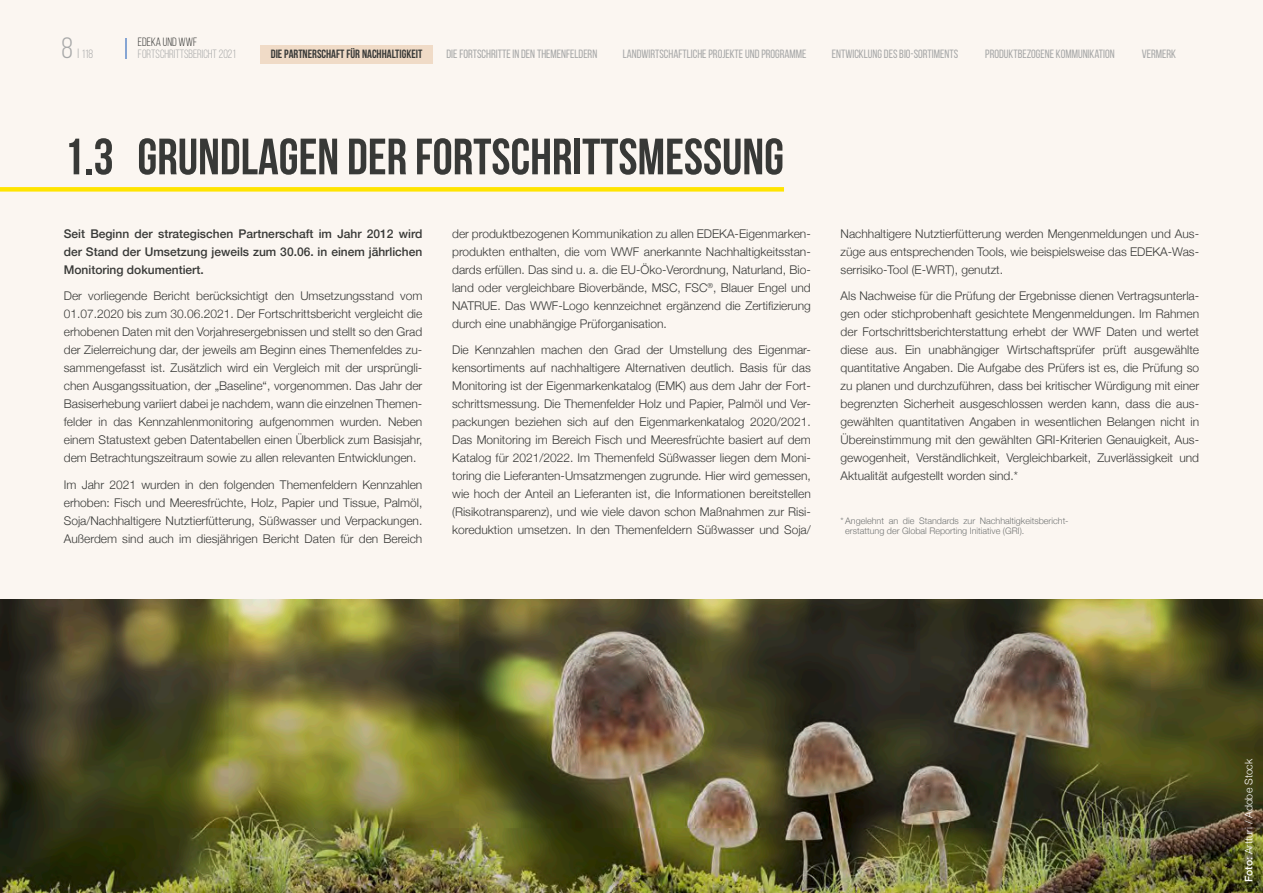
<style>
.page{position:relative;width:1263px;height:893px;background:#fbf6f1}
.page>*{position:absolute;margin:0;border:0;box-sizing:border-box;transform-origin:0 0}
.t1{font:700 51px "Bebas Neue";color:#383937}
.t2{font:300 12px/18px "Helvetica Neue";color:#383937;text-align:justify}
.t3{font:12px "Bebas Neue";color:#a7a8a8}
.t4{font:500 12px/18px "Helvetica Neue";color:#383937;text-align:justify}
.t5{font:700 12px "Bebas Neue";color:#383937}
.t6{font:12px "Bebas Neue";color:#a7a8a8}
.t7{font:12px "Bebas Neue";color:#383937}
.t8{font:300 10.5px "Helvetica Neue";color:#fff}
.t9{font:300 9px/10.5px "Helvetica Neue";color:#737675}
.s1{font-size:29.4px}
.s2{font-size:13.5px}
.s3{font-weight:500}
</style>
<div class="page">
<svg style="left:125px;top:38px;width:1px;height:20px"></svg>
<div style="left:0;top:187px;width:784px;height:5px;background:#ffe400"></div>
<img style="left:0;top:600px;width:1263px;height:293px">
<div style="left:260px;top:45px;width:173px;height:19px;background:#f0dbc7"></div>
<p class="t6" style="left:61px;top:48px;width:33px"><span class="s1">8</span> <span class="s2">I</span> 118</p>
<p class="t7" style="left:138px;top:36px;width:61px">EDEKA UND WWF</p>
<p class="t6" style="left:138px;top:48px;width:99px">FORTSCHRITTSBERICHT 2021</p>
<p class="t5" style="left:271px;top:48px;width:153px">DIE PARTNERSCHAFT FÜR NACHHALTIGKEIT</p>
<p class="t3" style="left:446px;top:48px;width:152px">DIE FORTSCHRITTE IN DEN THEMENFELDERN</p>
<p class="t3" style="left:623px;top:48px;width:185px">LANDWIRTSCHAFTLICHE PROJEKTE UND PROGRAMME</p>
<p class="t3" style="left:832px;top:48px;width:128px">ENTWICKLUNG DES BIO-SORTIMENTS</p>
<p class="t3" style="left:985px;top:48px;width:131px">PRODUKTBEZOGENE KOMMUNIKATION</p>
<p class="t3" style="left:1142px;top:48px;width:36px">VERMERK</p>
<h1 class="t1" style="left:64px;top:129px;width:722px">1.3 GRUNDLAGEN DER FORTSCHRITTSMESSUNG</h1>
<p class="t4" style="left:64px;top:224px;width:360px">Seit Beginn der strategischen Partnerschaft im Jahr 2012 wird der Stand der Umsetzung jeweils zum 30.06. in einem jährlichen Monitoring dokumentiert.</p>
<p class="t2" style="left:64px;top:286px;width:360px">Der vorliegende Bericht berücksichtigt den Umsetzungsstand vom 01.07.2020 bis zum 30.06.2021. Der Fortschrittsbericht vergleicht die erhobenen Daten mit den Vorjahresergebnissen und stellt so den Grad der Zielerreichung dar, der jeweils am Beginn eines Themenfeldes zu&shy;sammengefasst ist. Zusätzlich wird ein Vergleich mit der ursprüngli&shy;chen Ausgangssituation, der „Baseline“, vorgenommen. Das Jahr der Basiserhebung variiert dabei je nachdem, wann die einzelnen Themen&shy;felder in das Kennzahlenmonitoring aufgenommen wurden. Neben einem Statustext geben Datentabellen einen Überblick zum Basisjahr, dem Betrachtungszeitraum sowie zu allen relevanten Entwicklungen.</p>
<p class="t2" style="left:64px;top:475px;width:360px">Im Jahr 2021 wurden in den folgenden Themenfeldern Kennzahlen erhoben: Fisch und Meeresfrüchte, Holz, Papier und Tissue, Palmöl, Soja/Nachhaltigere Nutztierfütterung, Süßwasser und Verpackungen.<br>Außerdem sind auch im diesjährigen Bericht Daten für den Bereich</p>
<p class="t2" style="left:452px;top:224px;width:360px">der produktbezogenen Kommunikation zu allen EDEKA-Eigenmarken&shy;produkten enthalten, die vom WWF anerkannte Nachhaltigkeitsstan&shy;dards erfüllen. Das sind u. a. die EU-Öko-Verordnung, Naturland, Bio&shy;land oder vergleichbare Bioverbände, MSC, FSC<sup>®</sup>, Blauer Engel und NATRUE. Das WWF-Logo kennzeichnet ergänzend die Zertifizierung durch eine unabhängige Prüforganisation.</p>
<p class="t2" style="left:452px;top:340px;width:360px">Die Kennzahlen machen den Grad der Umstellung des Eigenmar&shy;kensortiments auf nachhaltigere Alternativen deutlich. Basis für das Monitoring ist der Eigenmarkenkatalog (EMK) aus dem Jahr der Fort&shy;schrittsmessung. Die Themenfelder Holz und Papier, Palmöl und Ver&shy;packungen beziehen sich auf den Eigenmarkenkatalog 2020/2021.<br>Das Monitoring im Bereich Fisch und Meeresfrüchte basiert auf dem Katalog für 2021/2022. Im Themenfeld Süßwasser liegen dem Moni&shy;toring die Lieferanten-Umsatzmengen zugrunde. Hier wird gemessen, wie hoch der Anteil an Lieferanten ist, die Informationen bereitstellen (Risikotransparenz), und wie viele davon schon Maßnahmen zur Risi&shy;koreduktion umsetzen. In den Themenfeldern Süßwasser und Soja/</p>
<p class="t2" style="left:840px;top:224px;width:360px">Nachhaltigere Nutztierfütterung werden Mengenmeldungen und Aus&shy;züge aus entsprechenden Tools, wie beispielsweise das EDEKA-Was&shy;serrisiko-Tool (E-WRT), genutzt.</p>
<p class="t2" style="left:840px;top:286px;width:360px">Als Nachweise für die Prüfung der Ergebnisse dienen Vertragsunterla&shy;gen oder stichprobenhaft gesichtete Mengenmeldungen. Im Rahmen der Fortschrittsberichterstattung erhebt der WWF Daten und wertet diese aus. Ein unabhängiger Wirtschaftsprüfer prüft ausgewählte quantitative Angaben. Die Aufgabe des Prüfers ist es, die Prüfung so zu planen und durchzuführen, dass bei kritischer Würdigung mit einer begrenzten Sicherheit ausgeschlossen werden kann, dass die aus&shy;gewählten quantitativen Angaben in wesentlichen Belangen nicht in Übereinstimmung mit den gewählten GRI-Kriterien Genauigkeit, Aus&shy;gewogenheit, Verständlichkeit, Vergleichbarkeit, Zuverlässigkeit und Aktualität aufgestellt worden sind.*</p>
<p class="t9" style="left:845px;top:515px;width:225px;text-indent:-5px">* Angelehnt an die Standards zur Nachhaltigkeitsbericht&shy;erstattung der Global Reporting Initiative (GRI).</p>
<p class="t8" style="left:1240px;top:882px;width:125px;rotate:-90deg"><span class="s3">Foto:</span> Artturi / Adobe Stock</p>
</div>
